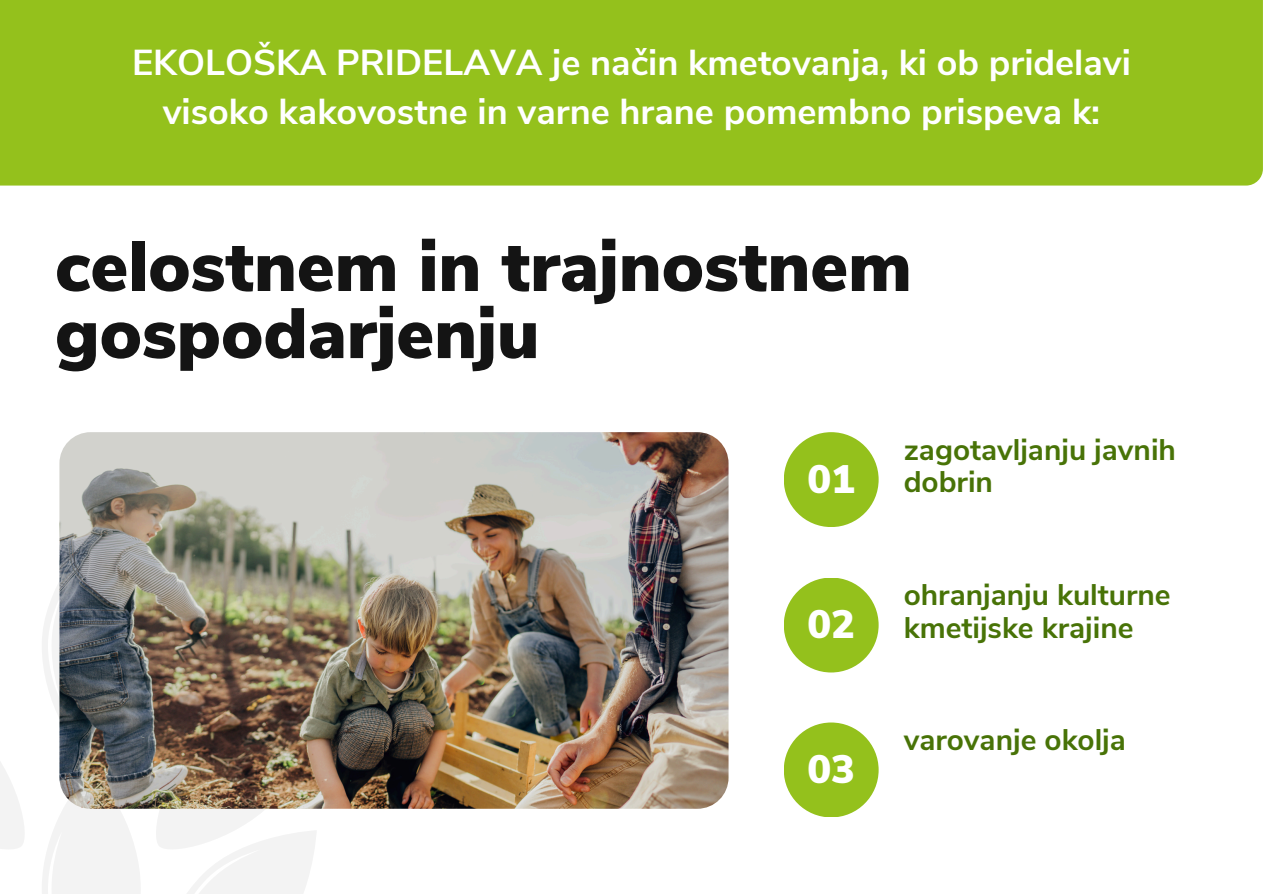
<style>
.page{position:relative;width:1263px;height:894px;background:#fff}
.page>*{position:absolute;margin:0;border:0;box-sizing:border-box;transform-origin:0 0}
.t1{font:900 70.8px/67.1px "Nunito Sans";color:#141414}
.t2{font:900 39.75px "Nunito Sans";color:#fff}
.t3{font:700 36px/49.5px "Nunito Sans";color:#fff;text-align:center}
.t4{font:700 29.7px/32.8px "Nunito Sans";color:#487307}
</style>
<div class="page">
<svg style="left:0;top:583px;width:141px;height:310px"></svg>
<svg style="left:149px;top:808px;width:168px;height:85px"></svg>
<img style="left:59px;top:432px;width:669px;height:376px;border-radius:31px">
<div style="left:784px;top:432px;width:95px;height:95px;background:#94c11c;border-radius:50%"></div>
<div style="left:784px;top:722px;width:95px;height:95px;background:#94c11c;border-radius:50%"></div>
<div style="left:784px;top:577px;width:95px;height:95px;background:#94c11c;border-radius:50%"></div>
<div style="left:0;top:0;width:1263px;height:185px;background:#94c11c"></div>
<p class="t3" style="left:132px;top:38px;width:1000px">EKOLOŠKA PRIDELAVA je način kmetovanja, ki ob pridelavi visoko kakovostne in varne hrane pomembno prispeva k:</p>
<h1 class="t1" style="left:55px;top:234px;width:858px">celostnem in trajnostnem gospodarjenju</h1>
<p class="t2" style="left:807px;top:452px;width:49px">01</p>
<p class="t2" style="left:807px;top:597px;width:49px">02</p>
<p class="t2" style="left:807px;top:742px;width:49px">03</p>
<p class="t4" style="left:904px;top:433px;width:274px">zagotavljanju javnih dobrin</p>
<p class="t4" style="left:904px;top:578px;width:268px">ohranjanju kulturne kmetijske krajine</p>
<p class="t4" style="left:904px;top:723px;width:224px">varovanje okolja</p>
</div>
